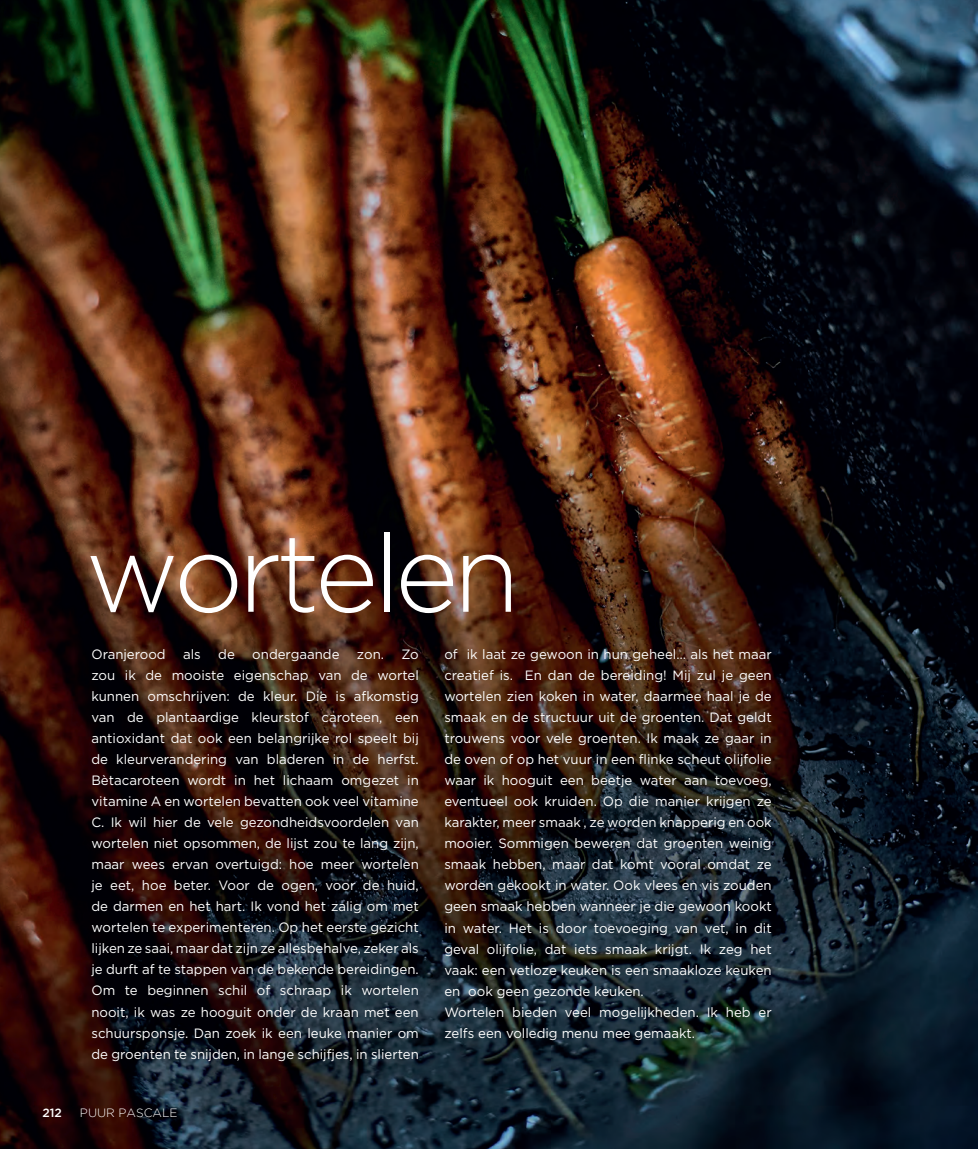
<style>
.page{position:relative;width:978px;height:1149px;background:#fff}
.page>*{position:absolute;margin:0;border:0;box-sizing:border-box;transform-origin:0 0}
.t1{font:300 109.2px "Gotham";letter-spacing:-.05em;color:#fff}
.t2{font:13.5px/21px "Gotham";color:#fff;text-align:justify}
.t3{font:300 12px "Gotham";color:#fff}
.t4{font:500 12px "Gotham";color:#fff}
</style>
<div class="page">
<img style="left:0;top:0;width:978px;height:1148px">
<h1 class="t1" style="left:85px;top:513px;width:436px">wortelen</h1>
<p class="t2" style="left:91px;top:643px;width:76px">Oranjerood</p>
<p class="t2" style="left:183px;top:643px;width:19px">als</p>
<p class="t2" style="left:218px;top:643px;width:18px">de</p>
<p class="t2" style="left:252px;top:643px;width:89px">ondergaande</p>
<p class="t2" style="left:357px;top:643px;width:29px">zon.</p>
<p class="t2" style="left:91px;top:643px;width:329px;text-indent:310px">Zo zou ik de mooiste eigenschap van de wortel kunnen omschrijven: de kleur. Die is afkomstig van de plantaardige kleurstof caroteen, een antioxidant dat ook een belangrijke rol speelt bij de kleurverandering van bladeren in de herfst.<br>Bètacaroteen wordt in het lichaam omgezet in vitamine A en wortelen bevatten ook veel vitamine C. Ik wil hier de vele gezondheidsvoordelen van wortelen niet opsommen, de lijst zou te lang zijn, maar wees ervan overtuigd: hoe meer wortelen je eet, hoe beter. Voor de ogen, voor de huid, de darmen en het hart. Ik vond het zalig om met wortelen te experimenteren. Op het eerste gezicht lijken ze saai, maar dat zijn ze allesbehalve, zeker als je durft af te stappen van de bekende bereidingen.<br>Om te beginnen schil of schraap ik wortelen nooit, ik was ze hooguit onder de kraan met een schuursponsje. Dan zoek ik een leuke manier om de groenten te snijden, in lange schijfjes, in slierten</p>
<p class="t2" style="left:444px;top:643px;width:329px;text-align:left">of ik laat ze gewoon in hun geheel… als het maar creatief is. En dan de bereiding! Mij zul je geen wortelen zien koken in water, daarmee haal je de smaak en de structuur uit de groenten. Dat geldt trouwens voor vele groenten. Ik maak ze gaar in de oven of op het vuur in een flinke scheut olijfolie waar ik hooguit een beetje water aan toevoeg, eventueel ook kruiden. Op die manier krijgen ze karakter, meer smaak , ze worden knapperig en ook mooier. Sommigen beweren dat groenten weinig smaak hebben, maar dat komt vooral omdat ze worden gekookt in water. Ook vlees en vis zouden geen smaak hebben wanneer je die gewoon kookt in water. Het is door toevoeging van vet, in dit geval olijfolie, dat iets smaak krijgt. Ik zeg het vaak: een vetloze keuken is een smaakloze keuken en ook geen gezonde keuken.<br>Wortelen bieden veel mogelijkheden. Ik heb er zelfs een volledig menu mee gemaakt.</p>
<p class="t4" style="left:43px;top:1105px;width:21px">212</p>
<p class="t3" style="left:80px;top:1105px;width:99px">PUUR PASCALE</p>
</div>
